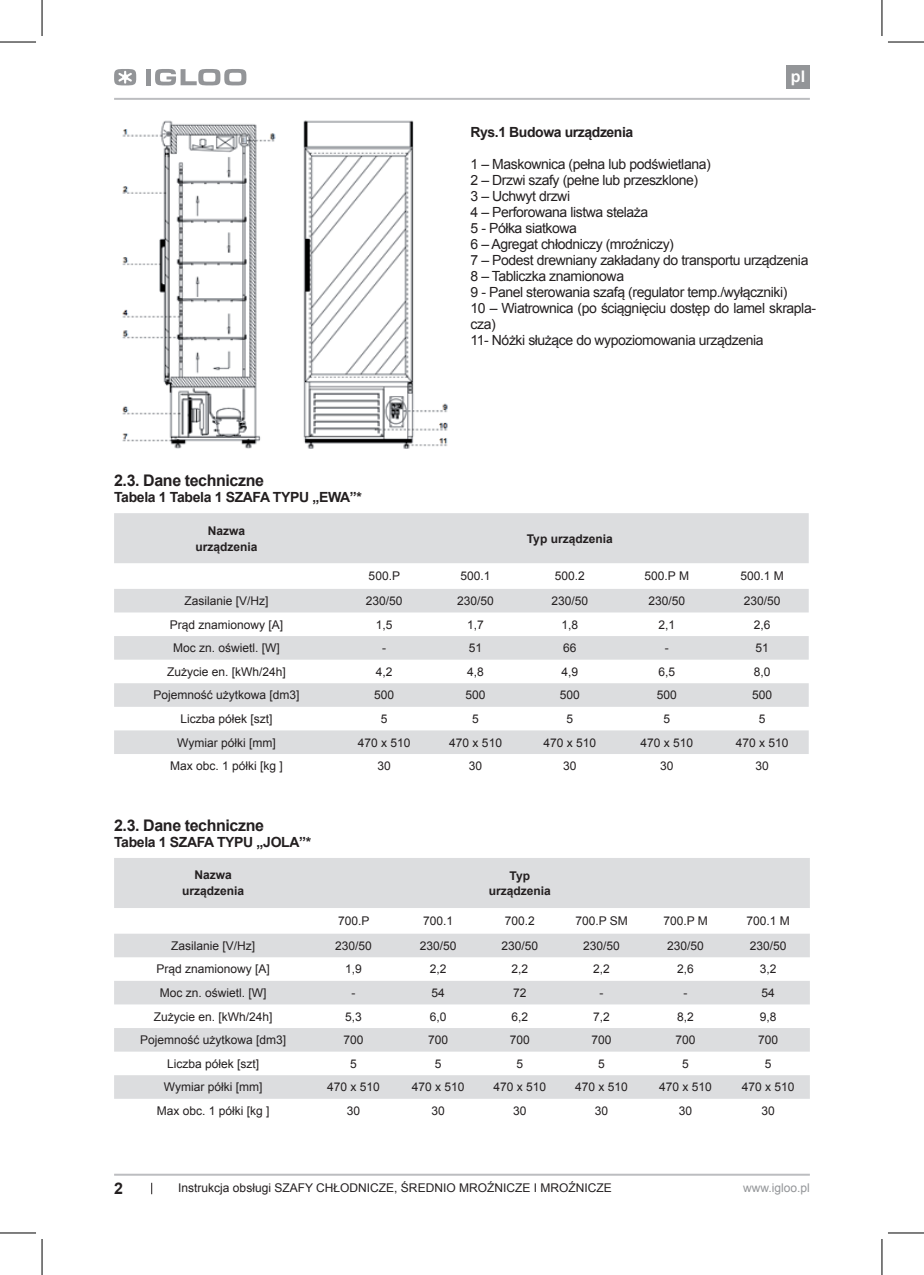
<style>
.page{position:relative;width:924px;height:1275px;background:#fff}
.page>*{position:absolute;margin:0;border:0;box-sizing:border-box;transform-origin:0 0}
.t1{font:700 16px "Arial";letter-spacing:-.025em;color:#231f20}
.t2{font:700 16px "Arial";color:#fff}
.t3{font:14px/16px "Arial";letter-spacing:-.03em;color:#231f20}
.t4{font:700 14px "Arial";letter-spacing:-.025em;color:#231f20}
.t5{font:12px "Arial";color:#231f20}
.t6{font:700 12px/16px "Arial";color:#231f20;text-align:center}
.t7{font:12px "Arial";color:#939598}
</style>
<div class="page">
<hr style="left:114px;top:98px;width:695px;height:2px;background:#bcbdc0">
<hr style="left:114px;top:1173px;width:695px;height:2px;background:#bcbdc0">
<div style="left:785px;top:65px;width:24px;height:23px;background:#939598"></div>
<svg style="left:151px;top:1182px;width:1px;height:12px"></svg>
<svg style="left:114px;top:69px;width:22px;height:17px"></svg>
<div style="left:146px;top:69px;width:5px;height:16px;background:#939598"></div>
<svg style="left:155px;top:69px;width:91px;height:17px"></svg>
<svg style="left:114px;top:513px;width:694px;height:241px;fill:#dcdddf"></svg>
<svg style="left:114px;top:858px;width:695px;height:240px;fill:#dcdddf"></svg>
<img style="left:122px;top:120px;width:326px;height:329px">
<hr style="left:0;top:42px;width:36px;height:1px;background:#000">
<hr style="left:887px;top:42px;width:36px;height:1px;background:#000">
<hr style="left:0;top:1232px;width:36px;height:1px;background:#000">
<hr style="left:887px;top:1232px;width:36px;height:1px;background:#000">
<hr style="left:42px;top:0;width:1px;height:36px;background:#000">
<hr style="left:42px;top:1239px;width:1px;height:36px;background:#000">
<hr style="left:881px;top:0;width:1px;height:36px;background:#000">
<hr style="left:881px;top:1239px;width:1px;height:36px;background:#000">
<h1 class="t2" style="left:790px;top:65px;width:16px">pl</h1>
<p class="t4" style="left:470px;top:122px;width:164px">Rys.1 Budowa urządzenia</p>
<p class="t3" style="left:470px;top:156px;width:347px">1 – Maskownica (pełna lub podświetlana)<br>2 – Drzwi szafy (pełne lub przeszklone)<br>3 – Uchwyt drzwi<br>4 – Perforowana listwa stelaża<br>5 - Półka siatkowa<br>6 – Agregat chłodniczy (mroźniczy)<br>7 – Podest drewniany zakładany do transportu urządzenia 8 – Tabliczka znamionowa<br>9 - Panel sterowania szafą (regulator temp./wyłączniki)<br>10 – Wiatrownica (po ściągnięciu dostęp do lamel skrapla&shy;cza)<br>11- Nóżki służące do wypoziomowania urządzenia</p>
<h1 class="t1" style="left:114px;top:469px;width:151px">2.3. Dane techniczne</h1>
<p class="t4" style="left:114px;top:487px;width:249px">Tabela 1 Tabela 1 SZAFA TYPU „EWA”*</p>
<p class="t6" style="left:195px;top:522px;width:64px">Nazwa urządzenia</p>
<p class="t6" style="left:526px;top:530px;width:87px">Typ urządzenia</p>
<p class="t5" style="left:368px;top:568px;width:33px">500.P</p>
<p class="t5" style="left:460px;top:568px;width:32px">500.1</p>
<p class="t5" style="left:554px;top:568px;width:32px">500.2</p>
<p class="t5" style="left:644px;top:568px;width:46px">500.P M</p>
<p class="t5" style="left:740px;top:568px;width:45px">500.1 M</p>
<p class="t5" style="left:184px;top:592px;width:86px">Zasilanie [V/Hz]</p>
<p class="t5" style="left:366px;top:592px;width:38px">230/50</p>
<p class="t5" style="left:457px;top:592px;width:38px">230/50</p>
<p class="t5" style="left:551px;top:592px;width:38px">230/50</p>
<p class="t5" style="left:648px;top:592px;width:38px">230/50</p>
<p class="t5" style="left:743px;top:592px;width:38px">230/50</p>
<p class="t5" style="left:170px;top:616px;width:115px">Prąd znamionowy [A]</p>
<p class="t5" style="left:376px;top:616px;width:18px">1,5</p>
<p class="t5" style="left:467px;top:616px;width:18px">1,7</p>
<p class="t5" style="left:561px;top:616px;width:18px">1,8</p>
<p class="t5" style="left:658px;top:616px;width:18px">2,1</p>
<p class="t5" style="left:753px;top:616px;width:18px">2,6</p>
<p class="t5" style="left:173px;top:640px;width:108px">Moc zn. oświetl. [W]</p>
<p class="t5" style="left:382px;top:640px;width:5px">-</p>
<p class="t5" style="left:468px;top:640px;width:15px">51</p>
<p class="t5" style="left:563px;top:640px;width:15px">66</p>
<p class="t5" style="left:664px;top:640px;width:5px">-</p>
<p class="t5" style="left:755px;top:640px;width:15px">51</p>
<p class="t5" style="left:167px;top:663px;width:120px">Zużycie en. [kWh/24h]</p>
<p class="t5" style="left:376px;top:663px;width:18px">4,2</p>
<p class="t5" style="left:467px;top:663px;width:18px">4,8</p>
<p class="t5" style="left:561px;top:663px;width:18px">4,9</p>
<p class="t5" style="left:658px;top:663px;width:18px">6,5</p>
<p class="t5" style="left:753px;top:663px;width:18px">8,0</p>
<p class="t5" style="left:153px;top:687px;width:148px">Pojemność użytkowa [dm3]</p>
<p class="t5" style="left:374px;top:687px;width:22px">500</p>
<p class="t5" style="left:465px;top:687px;width:22px">500</p>
<p class="t5" style="left:559px;top:687px;width:22px">500</p>
<p class="t5" style="left:656px;top:687px;width:22px">500</p>
<p class="t5" style="left:751px;top:687px;width:22px">500</p>
<p class="t5" style="left:180px;top:710px;width:94px">Liczba półek [szt]</p>
<p class="t5" style="left:381px;top:710px;width:8px">5</p>
<p class="t5" style="left:472px;top:710px;width:8px">5</p>
<p class="t5" style="left:566px;top:710px;width:8px">5</p>
<p class="t5" style="left:663px;top:710px;width:8px">5</p>
<p class="t5" style="left:758px;top:710px;width:8px">5</p>
<p class="t5" style="left:177px;top:734px;width:100px">Wymiar półki [mm]</p>
<p class="t5" style="left:358px;top:734px;width:54px">470 x 510</p>
<p class="t5" style="left:449px;top:734px;width:54px">470 x 510</p>
<p class="t5" style="left:543px;top:734px;width:54px">470 x 510</p>
<p class="t5" style="left:640px;top:734px;width:54px">470 x 510</p>
<p class="t5" style="left:735px;top:734px;width:54px">470 x 510</p>
<p class="t5" style="left:170px;top:757px;width:114px">Max obc. 1 półki [kg ]</p>
<p class="t5" style="left:377px;top:757px;width:15px">30</p>
<p class="t5" style="left:468px;top:757px;width:15px">30</p>
<p class="t5" style="left:563px;top:757px;width:15px">30</p>
<p class="t5" style="left:660px;top:757px;width:15px">30</p>
<p class="t5" style="left:755px;top:757px;width:15px">30</p>
<h1 class="t1" style="left:114px;top:813px;width:151px">2.3. Dane techniczne</h1>
<p class="t4" style="left:114px;top:832px;width:199px">Tabela 1 SZAFA TYPU „JOLA”*</p>
<p class="t6" style="left:182px;top:867px;width:64px">Nazwa urządzenia</p>
<p class="t6" style="left:488px;top:869px;width:64px;line-height:14.4px">Typ urządzenia</p>
<p class="t5" style="left:338px;top:912px;width:33px">700.P</p>
<p class="t5" style="left:423px;top:912px;width:32px">700.1</p>
<p class="t5" style="left:504px;top:912px;width:32px">700.2</p>
<p class="t5" style="left:575px;top:912px;width:54px">700.P SM</p>
<p class="t5" style="left:663px;top:912px;width:46px">700.P M</p>
<p class="t5" style="left:746px;top:912px;width:45px">700.1 M</p>
<p class="t5" style="left:171px;top:937px;width:86px">Zasilanie [V/Hz]</p>
<p class="t5" style="left:335px;top:937px;width:38px">230/50</p>
<p class="t5" style="left:419px;top:937px;width:38px">230/50</p>
<p class="t5" style="left:501px;top:937px;width:38px">230/50</p>
<p class="t5" style="left:583px;top:937px;width:38px">230/50</p>
<p class="t5" style="left:667px;top:937px;width:38px">230/50</p>
<p class="t5" style="left:749px;top:937px;width:38px">230/50</p>
<p class="t5" style="left:156px;top:961px;width:115px">Prąd znamionowy [A]</p>
<p class="t5" style="left:345px;top:961px;width:18px">1,9</p>
<p class="t5" style="left:429px;top:961px;width:18px">2,2</p>
<p class="t5" style="left:511px;top:961px;width:18px">2,2</p>
<p class="t5" style="left:593px;top:961px;width:18px">2,2</p>
<p class="t5" style="left:677px;top:961px;width:18px">2,6</p>
<p class="t5" style="left:759px;top:961px;width:18px">3,2</p>
<p class="t5" style="left:160px;top:984px;width:108px">Moc zn. oświetl. [W]</p>
<p class="t5" style="left:351px;top:984px;width:5px">-</p>
<p class="t5" style="left:431px;top:984px;width:15px">54</p>
<p class="t5" style="left:513px;top:984px;width:15px">72</p>
<p class="t5" style="left:599px;top:984px;width:5px">-</p>
<p class="t5" style="left:683px;top:984px;width:5px">-</p>
<p class="t5" style="left:761px;top:984px;width:15px">54</p>
<p class="t5" style="left:154px;top:1008px;width:120px">Zużycie en. [kWh/24h]</p>
<p class="t5" style="left:345px;top:1008px;width:18px">5,3</p>
<p class="t5" style="left:429px;top:1008px;width:18px">6,0</p>
<p class="t5" style="left:511px;top:1008px;width:18px">6,2</p>
<p class="t5" style="left:593px;top:1008px;width:18px">7,2</p>
<p class="t5" style="left:677px;top:1008px;width:18px">8,2</p>
<p class="t5" style="left:759px;top:1008px;width:18px">9,8</p>
<p class="t5" style="left:140px;top:1031px;width:148px">Pojemność użytkowa [dm3]</p>
<p class="t5" style="left:343px;top:1031px;width:22px">700</p>
<p class="t5" style="left:428px;top:1031px;width:22px">700</p>
<p class="t5" style="left:509px;top:1031px;width:22px">700</p>
<p class="t5" style="left:591px;top:1031px;width:22px">700</p>
<p class="t5" style="left:675px;top:1031px;width:22px">700</p>
<p class="t5" style="left:757px;top:1031px;width:22px">700</p>
<p class="t5" style="left:167px;top:1055px;width:94px">Liczba półek [szt]</p>
<p class="t5" style="left:350px;top:1055px;width:8px">5</p>
<p class="t5" style="left:434px;top:1055px;width:8px">5</p>
<p class="t5" style="left:516px;top:1055px;width:8px">5</p>
<p class="t5" style="left:598px;top:1055px;width:8px">5</p>
<p class="t5" style="left:682px;top:1055px;width:8px">5</p>
<p class="t5" style="left:764px;top:1055px;width:8px">5</p>
<p class="t5" style="left:164px;top:1079px;width:100px">Wymiar półki [mm]</p>
<p class="t5" style="left:327px;top:1079px;width:54px">470 x 510</p>
<p class="t5" style="left:411px;top:1079px;width:54px">470 x 510</p>
<p class="t5" style="left:493px;top:1079px;width:54px">470 x 510</p>
<p class="t5" style="left:575px;top:1079px;width:54px">470 x 510</p>
<p class="t5" style="left:658px;top:1079px;width:54px">470 x 510</p>
<p class="t5" style="left:741px;top:1079px;width:54px">470 x 510</p>
<p class="t5" style="left:157px;top:1102px;width:114px">Max obc. 1 półki [kg ]</p>
<p class="t5" style="left:347px;top:1102px;width:15px">30</p>
<p class="t5" style="left:431px;top:1102px;width:15px">30</p>
<p class="t5" style="left:513px;top:1102px;width:15px">30</p>
<p class="t5" style="left:594px;top:1102px;width:15px">30</p>
<p class="t5" style="left:678px;top:1102px;width:15px">30</p>
<p class="t5" style="left:761px;top:1102px;width:15px">30</p>
<h1 class="t1" style="left:114px;top:1177px;width:10px">2</h1>
<p class="t5" style="left:178px;top:1179px;width:435px">Instrukcja obsługi SZAFY CHŁODNICZE, ŚREDNIO MROŹNICZE I MROŹNICZE</p>
<p class="t7" style="left:742px;top:1179px;width:68px">www.igloo.pl</p>
</div>
